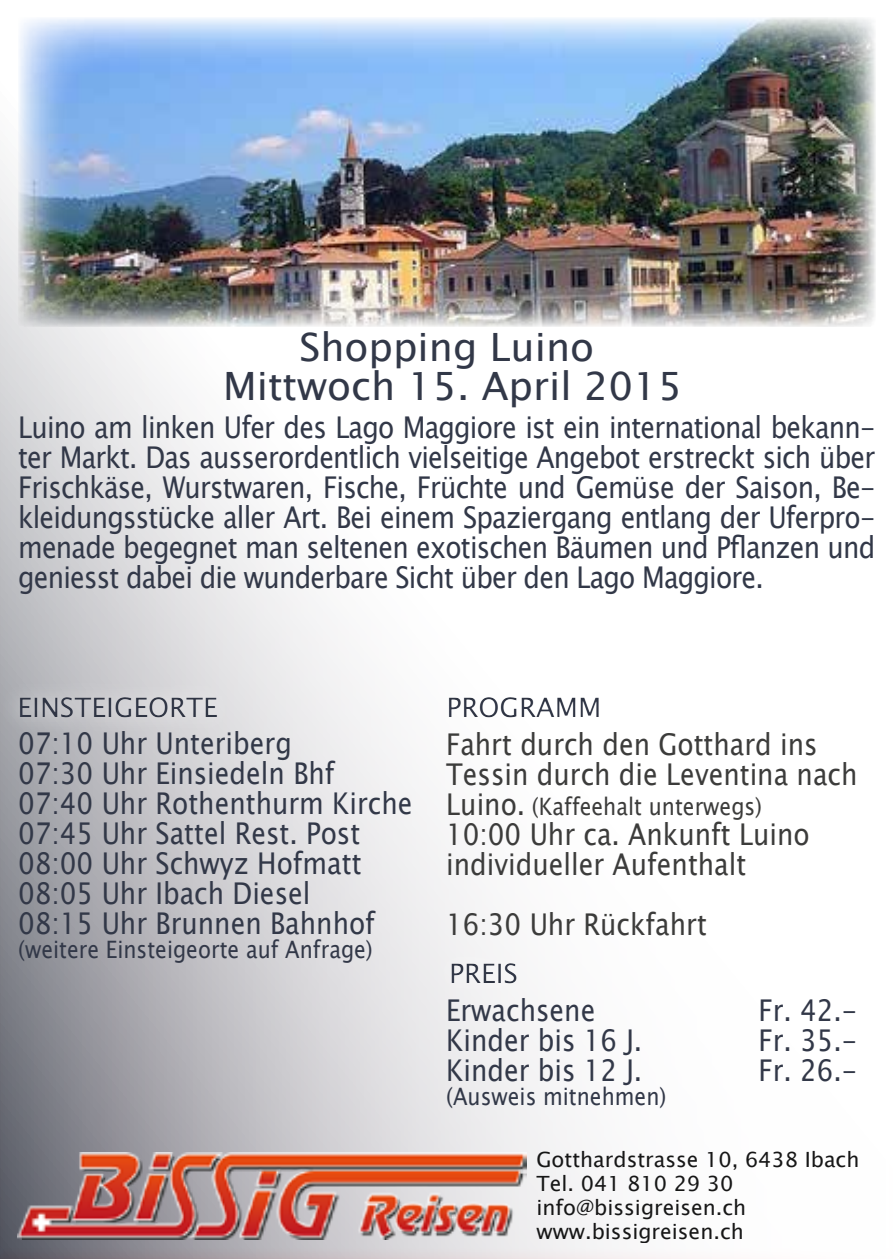
<style>
.page{position:relative;width:893px;height:1259px;background:#fff}
.page>*{position:absolute;margin:0;border:0;box-sizing:border-box;transform-origin:0 0}
.t1{font:39px/39px "Lucida Sans Unicode";color:#323848;text-align:center}
.t2{font:30px/30px "Lucida Sans Unicode";color:#323848;text-align:justify;scale:.88 1}
.t3{font:30px/30px "Lucida Sans Unicode";color:#3c3c3b;scale:.88 1}
.t4{font:27px "Lucida Sans Unicode";color:#323848}
.t5{font:24px "Lucida Sans Unicode";color:#323848;scale:.88 1}
.t6{font:24px "Lucida Sans Unicode";color:#3c3c3b;scale:.88 1}
.t7{font:21px/24px "Lucida Sans Unicode";color:#000}
.s1{font-size:30px}
</style>
<div class="page">
<div style="left:0;top:0;width:893px;height:1259px;background:#f00;opacity:.5"></div>
<img style="left:18px;top:1152px;width:509px;height:87px">
<div style="left:430px;top:679px;width:188px;height:57px;background:#fff"></div>
<div style="left:428px;top:684px;width:201px;height:51px;background:#fefefe"></div>
<div style="left:1px;top:678px;width:233px;height:58px;background:#fff;opacity:.75"></div>
<div style="left:0;top:685px;width:245px;height:51px;background:#000;opacity:.5"></div>
<div style="left:432px;top:945px;width:103px;height:57px;background:#f4f4f5"></div>
<div style="left:428px;top:951px;width:118px;height:51px;background:#f3f3f4"></div>
<img style="left:18px;top:17px;width:858px;height:309px">
<h1 class="t1" style="left:223px;top:328px;width:461px">Shopping Luino<br>Mittwoch 15. April 2015</h1>
<p class="t2" style="left:18px;top:412px;width:976px">Luino am linken Ufer des Lago Maggiore ist ein international bekann&shy;ter Markt. Das ausserordentlich vielseitige Angebot erstreckt sich über Frischkäse, Wurstwaren, Fische, Früchte und Gemüse der Saison, Be&shy;kleidungsstücke aller Art. Bei einem Spaziergang entlang der Uferpro&shy;menade begegnet man seltenen exotischen Bäumen und Pflanzen und geniesst dabei die wunderbare Sicht über den Lago Maggiore.</p>
<p class="t4" style="left:18px;top:686px;width:202px">EINSTEIGEORTE</p>
<p class="t4" style="left:447px;top:686px;width:156px">PROGRAMM</p>
<p class="t2" style="left:18px;top:728px;width:450px;text-align:left">07:10 Uhr Unteriberg<br>07:30 Uhr Einsiedeln Bhf<br>07:40 Uhr Rothenthurm Kirche<br>07:45 Uhr Sattel Rest. Post<br>08:00 Uhr Schwyz Hofmatt<br>08:05 Uhr Ibach Diesel<br>08:15 Uhr Brunnen Bahnhof</p>
<p class="t5" style="left:18px;top:930px;width:404px">(weitere Einsteigeorte auf Anfrage)</p>
<p class="t3" style="left:446px;top:729px;width:469px">Fahrt durch den Gotthard ins<br>Tessin durch die Leventina nach</p>
<p class="t6" style="left:446px;top:787px;width:361px"><span class="s1">Luino.</span> (Kaffeehalt unterwegs)</p>
<p class="t3" style="left:446px;top:819px;width:415px">10:00 Uhr ca. Ankunft Luino individueller Aufenthalt</p>
<p class="t3" style="left:446px;top:909px;width:298px">16:30 Uhr Rückfahrt</p>
<p class="t4" style="left:449px;top:952px;width:70px">PREIS</p>
<p class="t2" style="left:446px;top:995px;width:171px">Erwachsene</p>
<p class="t2" style="left:758px;top:995px;width:114px">Fr. 42.-</p>
<p class="t2" style="left:446px;top:1025px;width:224px">Kinder bis 16 J.</p>
<p class="t2" style="left:758px;top:1025px;width:114px">Fr. 35.-</p>
<p class="t2" style="left:446px;top:1055px;width:224px">Kinder bis 12 J.</p>
<p class="t2" style="left:758px;top:1055px;width:114px">Fr. 26.-</p>
<p class="t5" style="left:446px;top:1077px;width:252px">(Ausweis mitnehmen)</p>
<p class="t7" style="left:536px;top:1147px;width:324px">Gotthardstrasse 10, 6438 Ibach<br>Tel. 041 810 29 30 info@bissigreisen.ch www.bissigreisen.ch</p>
</div>
